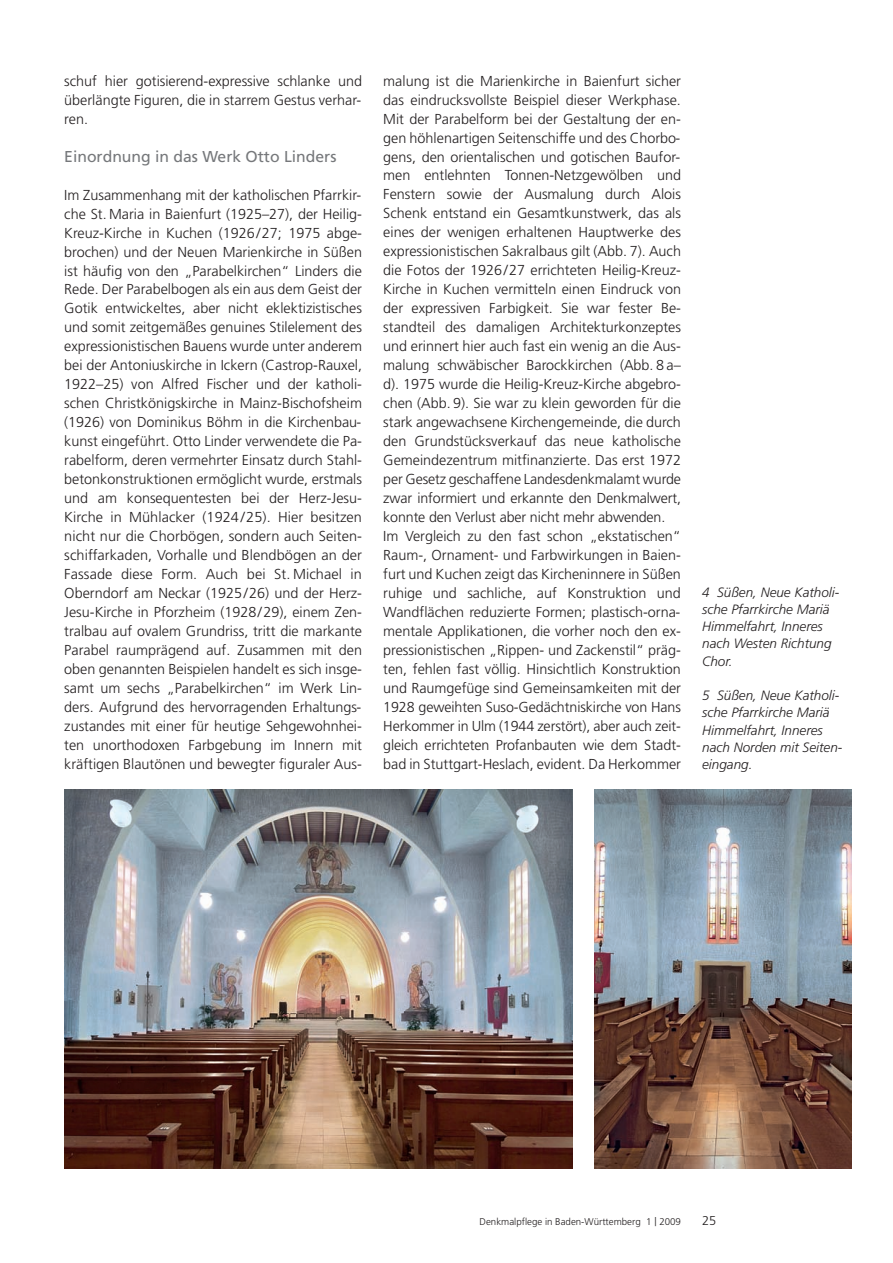
<style>
.page{position:relative;width:893px;height:1263px;background:#fff}
.page>*{position:absolute;margin:0;border:0;box-sizing:border-box;transform-origin:0 0}
.t1{font:15.75px "Frutiger";color:#76787b}
.t2{font:300 14.4px/19px "Frutiger";color:#231f20;text-align:justify}
.t3{font:italic 300 13.5px/17.2px "Frutiger";color:#231f20}
.t4{font:300 12.75px "Frutiger";color:#231f20}
.t5{font:300 9.75px "Frutiger";color:#231f20}
.s1{font-size:12px}
</style>
<div class="page">
<img style="left:64px;top:789px;width:508px;height:379px">
<img style="left:594px;top:789px;width:257px;height:379px">
<p class="t2" style="left:64px;top:72px;width:299px">schuf hier gotisierend-expressive schlanke und überlängte Figuren, die in starrem Gestus verhar&shy;ren.</p>
<p class="t1" style="left:64px;top:150px;width:274px">Einordnung in das Werk Otto Linders</p>
<p class="t2" style="left:64px;top:186px;width:299px">Im Zusammenhang mit der katholischen Pfarrkir&shy;che St. Maria in Baienfurt (1925–27), der Heilig-Kreuz-Kirche in Kuchen (1926/27; 1975 abge&shy;brochen) und der Neuen Marienkirche in Süßen ist häufig von den „Parabelkirchen“ Linders die Rede. Der Parabelbogen als ein aus dem Geist der Gotik entwickeltes, aber nicht eklektizistisches und somit zeitgemäßes genuines Stilelement des expressionistischen Bauens wurde unter anderem bei der Antoniuskirche in Ickern (Castrop-Rauxel, 1922–25) von Alfred Fischer und der katholi&shy;schen Christkönigskirche in Mainz-Bischofsheim (1926) von Dominikus Böhm in die Kirchenbau&shy;kunst eingeführt. Otto Linder verwendete die Pa&shy;rabelform, deren vermehrter Einsatz durch Stahl&shy;betonkonstruktionen ermöglicht wurde, erstmals und am konsequentesten bei der Herz-Jesu-Kirche in Mühlacker (1924/25). Hier besitzen nicht nur die Chorbögen, sondern auch Seiten&shy;schiffarkaden, Vorhalle und Blendbögen an der Fassade diese Form. Auch bei St. Michael in Oberndorf am Neckar (1925/26) und der Herz-Jesu-Kirche in Pforzheim (1928/29), einem Zen&shy;tralbau auf ovalem Grundriss, tritt die markante Parabel raumprägend auf. Zusammen mit den oben genannten Beispielen handelt es sich insge&shy;samt um sechs „Parabelkirchen“ im Werk Lin&shy;ders. Aufgrund des hervorragenden Erhaltungs&shy;zustandes mit einer für heutige Sehgewohnhei&shy;ten unorthodoxen Farbgebung im Innern mit kräftigen Blautönen und bewegter figuraler Aus-</p>
<p class="t2" style="left:383px;top:72px;width:299px;text-align:left">malung ist die Marienkirche in Baienfurt sicher das eindrucksvollste Beispiel dieser Werkphase.<br>Mit der Parabelform bei der Gestaltung der en&shy;gen höhlenartigen Seitenschiffe und des Chorbo&shy;gens, den orientalischen und gotischen Baufor&shy;men entlehnten Tonnen-Netzgewölben und Fenstern sowie der Ausmalung durch Alois Schenk entstand ein Gesamtkunstwerk, das als eines der wenigen erhaltenen Hauptwerke des expressionistischen Sakralbaus gilt (Abb. 7). Auch die Fotos der 1926/27 errichteten Heilig-Kreuz-Kirche in Kuchen vermitteln einen Eindruck von der expressiven Farbigkeit. Sie war fester Be&shy;standteil des damaligen Architekturkonzeptes und erinnert hier auch fast ein wenig an die Aus&shy;malung schwäbischer Barockkirchen (Abb. 8 a– d). 1975 wurde die Heilig-Kreuz-Kirche abgebro&shy;chen (Abb. 9). Sie war zu klein geworden für die stark angewachsene Kirchengemeinde, die durch den Grundstücksverkauf das neue katholische Gemeindezentrum mitfinanzierte. Das erst 1972 per Gesetz geschaffene Landesdenkmalamt wurde zwar informiert und erkannte den Denkmalwert, konnte den Verlust aber nicht mehr abwenden.<br>Im Vergleich zu den fast schon „ekstatischen“ Raum-, Ornament- und Farbwirkungen in Baien&shy;furt und Kuchen zeigt das Kircheninnere in Süßen ruhige und sachliche, auf Konstruktion und Wandflächen reduzierte Formen; plastisch-orna&shy;mentale Applikationen, die vorher noch den ex&shy;pressionistischen „Rippen- und Zackenstil“ präg&shy;ten, fehlen fast völlig. Hinsichtlich Konstruktion und Raumgefüge sind Gemeinsamkeiten mit der 1928 geweihten Suso-Gedächtniskirche von Hans Herkommer in Ulm (1944 zerstört), aber auch zeit&shy;gleich errichteten Profanbauten wie dem Stadt&shy;bad in Stuttgart-Heslach, evident. Da Herkommer</p>
<p class="t3" style="left:702px;top:584px;width:139px">4 Süßen, Neue Katholi&shy;sche Pfarrkirche Mariä<br>Himmelfahrt, Inneres nach Westen Richtung<br>Chor.</p>
<p class="t3" style="left:702px;top:688px;width:142px">5 Süßen, Neue Katholi&shy;sche Pfarrkirche Mariä<br>Himmelfahrt, Inneres nach Norden mit Seiten&shy;eingang.</p>
<p class="t5" style="left:479px;top:1217px;width:203px">Denkmalpflege in Baden-Württemberg 1 <span class="s1">|</span> 2009</p>
<p class="t4" style="left:702px;top:1215px;width:16px">25</p>
</div>
